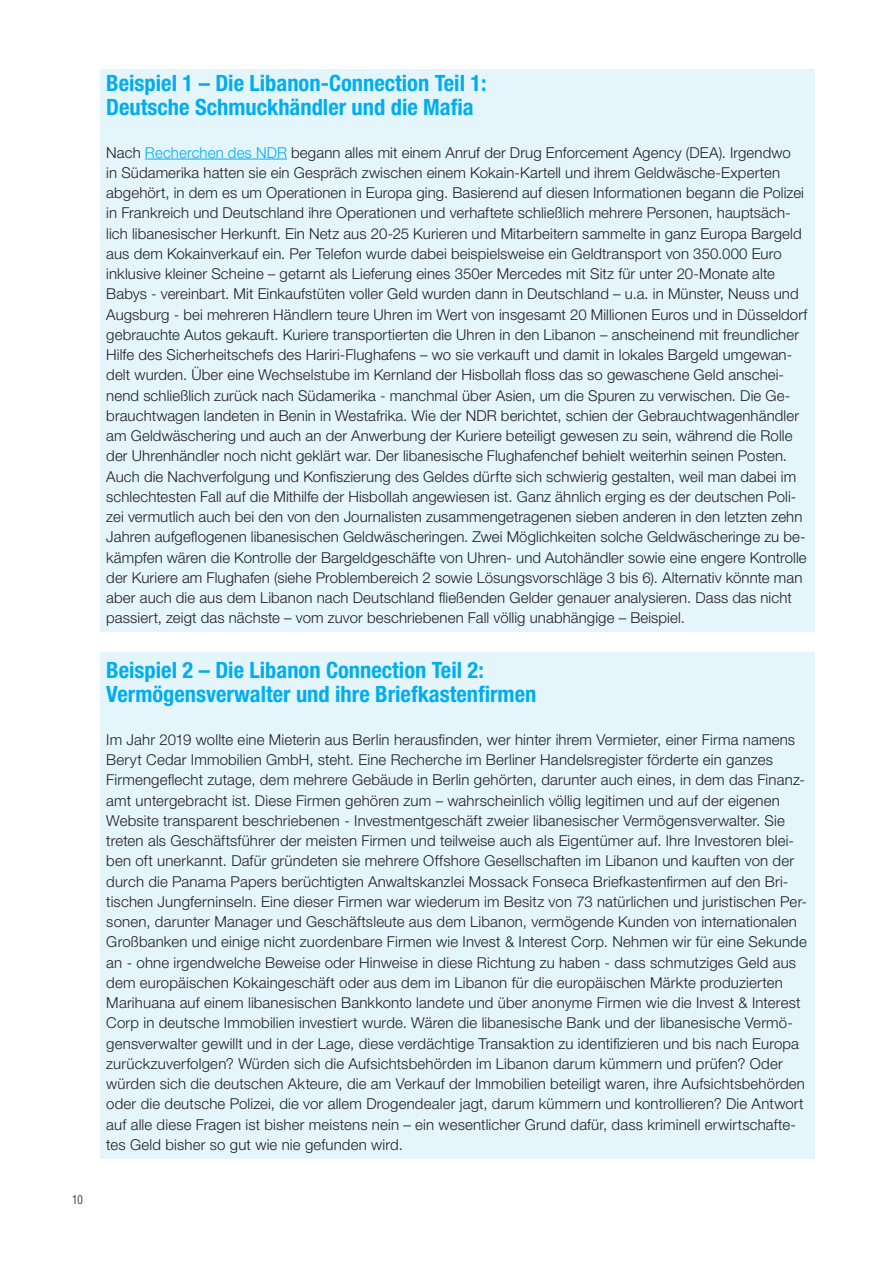
<style>
.page{position:relative;width:893px;height:1263px;background:#fff}
.page>*{position:absolute;margin:0;border:0;box-sizing:border-box;transform-origin:0 0}
.t1{font:700 condensed 22.5px/24px "Helvetica Neue LT Std";color:#00aeef}
.t2{font:300 15px/20.2px "Helvetica Neue LT Std";letter-spacing:.01em;color:#231f20}
.t3{font:300 condensed 12px "Helvetica LT Std";color:#231f20}
.s1{color:#00aeef}
</style>
<div class="page">
<div style="left:100px;top:69px;width:714px;height:562px;background:#e5f5fc"></div>
<div style="left:100px;top:653px;width:714px;height:506px;background:#e5f5fc"></div>
<hr style="left:145px;top:159px;width:142px;height:1px;background:#00aeef">
<p class="t3" style="left:72px;top:1192px;width:12px">10</p>
<h1 class="t1" style="left:106px;top:70px;width:382px">Beispiel 1 – Die Libanon-Connection Teil 1:<br>Deutsche Schmuckhändler und die Mafia</h1>
<p class="t2" style="left:106px;top:142px;width:703px">Nach <span class="s1">Recherchen des NDR</span> begann alles mit einem Anruf der Drug Enforcement Agency (DEA). Irgendwo<br>in Südamerika hatten sie ein Gespräch zwischen einem Kokain-Kartell und ihrem Geldwäsche-Experten abgehört, in dem es um Operationen in Europa ging. Basierend auf diesen Informationen begann die Polizei in Frankreich und Deutschland ihre Operationen und verhaftete schließlich mehrere Personen, hauptsäch&shy;lich libanesischer Herkunft. Ein Netz aus 20-25 Kurieren und Mitarbeitern sammelte in ganz Europa Bargeld aus dem Kokainverkauf ein. Per Telefon wurde dabei beispielsweise ein Geldtransport von 350.000 Euro inklusive kleiner Scheine – getarnt als Lieferung eines 350er Mercedes mit Sitz für unter 20-Monate alte Babys - vereinbart. Mit Einkaufstüten voller Geld wurden dann in Deutschland – u.a. in Münster, Neuss und Augsburg - bei mehreren Händlern teure Uhren im Wert von insgesamt 20 Millionen Euros und in Düsseldorf gebrauchte Autos gekauft. Kuriere transportierten die Uhren in den Libanon – anscheinend mit freundlicher Hilfe des Sicherheitschefs des Hariri-Flughafens – wo sie verkauft und damit in lokales Bargeld umgewan&shy;delt wurden. Über eine Wechselstube im Kernland der Hisbollah floss das so gewaschene Geld anschei&shy;nend schließlich zurück nach Südamerika - manchmal über Asien, um die Spuren zu verwischen. Die Ge&shy;brauchtwagen landeten in Benin in Westafrika. Wie der NDR berichtet, schien der Gebrauchtwagenhändler am Geldwäschering und auch an der Anwerbung der Kuriere beteiligt gewesen zu sein, während die Rolle der Uhrenhändler noch nicht geklärt war. Der libanesische Flughafenchef behielt weiterhin seinen Posten.<br>Auch die Nachverfolgung und Konfiszierung des Geldes dürfte sich schwierig gestalten, weil man dabei im schlechtesten Fall auf die Mithilfe der Hisbollah angewiesen ist. Ganz ähnlich erging es der deutschen Poli&shy;zei vermutlich auch bei den von den Journalisten zusammengetragenen sieben anderen in den letzten zehn Jahren aufgeflogenen libanesischen Geldwäscheringen. Zwei Möglichkeiten solche Geldwäscheringe zu be&shy;kämpfen wären die Kontrolle der Bargeldgeschäfte von Uhren- und Autohändler sowie eine engere Kontrolle der Kuriere am Flughafen (siehe Problembereich 2 sowie Lösungsvorschläge 3 bis 6). Alternativ könnte man aber auch die aus dem Libanon nach Deutschland fließenden Gelder genauer analysieren. Dass das nicht passiert, zeigt das nächste – vom zuvor beschriebenen Fall völlig unabhängige – Beispiel.</p>
<h1 class="t1" style="left:106px;top:658px;width:432px">Beispiel 2 – Die Libanon Connection Teil 2:<br>Vermögensverwalter und ihre Briefkastenfirmen</h1>
<p class="t2" style="left:106px;top:729px;width:702px">Im Jahr 2019 wollte eine Mieterin aus Berlin herausfinden, wer hinter ihrem Vermieter, einer Firma namens Beryt Cedar Immobilien GmbH, steht. Eine Recherche im Berliner Handelsregister förderte ein ganzes Firmengeflecht zutage, dem mehrere Gebäude in Berlin gehörten, darunter auch eines, in dem das Finanz&shy;amt untergebracht ist. Diese Firmen gehören zum – wahrscheinlich völlig legitimen und auf der eigenen Website transparent beschriebenen - Investmentgeschäft zweier libanesischer Vermögensverwalter. Sie treten als Geschäftsführer der meisten Firmen und teilweise auch als Eigentümer auf. Ihre Investoren blei&shy;ben oft unerkannt. Dafür gründeten sie mehrere Offshore Gesellschaften im Libanon und kauften von der durch die Panama Papers berüchtigten Anwaltskanzlei Mossack Fonseca Briefkastenfirmen auf den Bri&shy;tischen Jungferninseln. Eine dieser Firmen war wiederum im Besitz von 73 natürlichen und juristischen Per&shy;sonen, darunter Manager und Geschäftsleute aus dem Libanon, vermögende Kunden von internationalen Großbanken und einige nicht zuordenbare Firmen wie Invest &amp; Interest Corp. Nehmen wir für eine Sekunde an - ohne irgendwelche Beweise oder Hinweise in diese Richtung zu haben - dass schmutziges Geld aus dem europäischen Kokaingeschäft oder aus dem im Libanon für die europäischen Märkte produzierten Marihuana auf einem libanesischen Bankkonto landete und über anonyme Firmen wie die Invest &amp; Interest Corp in deutsche Immobilien investiert wurde. Wären die libanesische Bank und der libanesische Vermö&shy;gensverwalter gewillt und in der Lage, diese verdächtige Transaktion zu identifizieren und bis nach Europa zurückzuverfolgen? Würden sich die Aufsichtsbehörden im Libanon darum kümmern und prüfen? Oder würden sich die deutschen Akteure, die am Verkauf der Immobilien beteiligt waren, ihre Aufsichtsbehörden oder die deutsche Polizei, die vor allem Drogendealer jagt, darum kümmern und kontrollieren? Die Antwort auf alle diese Fragen ist bisher meistens nein – ein wesentlicher Grund dafür, dass kriminell erwirtschafte&shy;tes Geld bisher so gut wie nie gefunden wird.</p>
</div>
